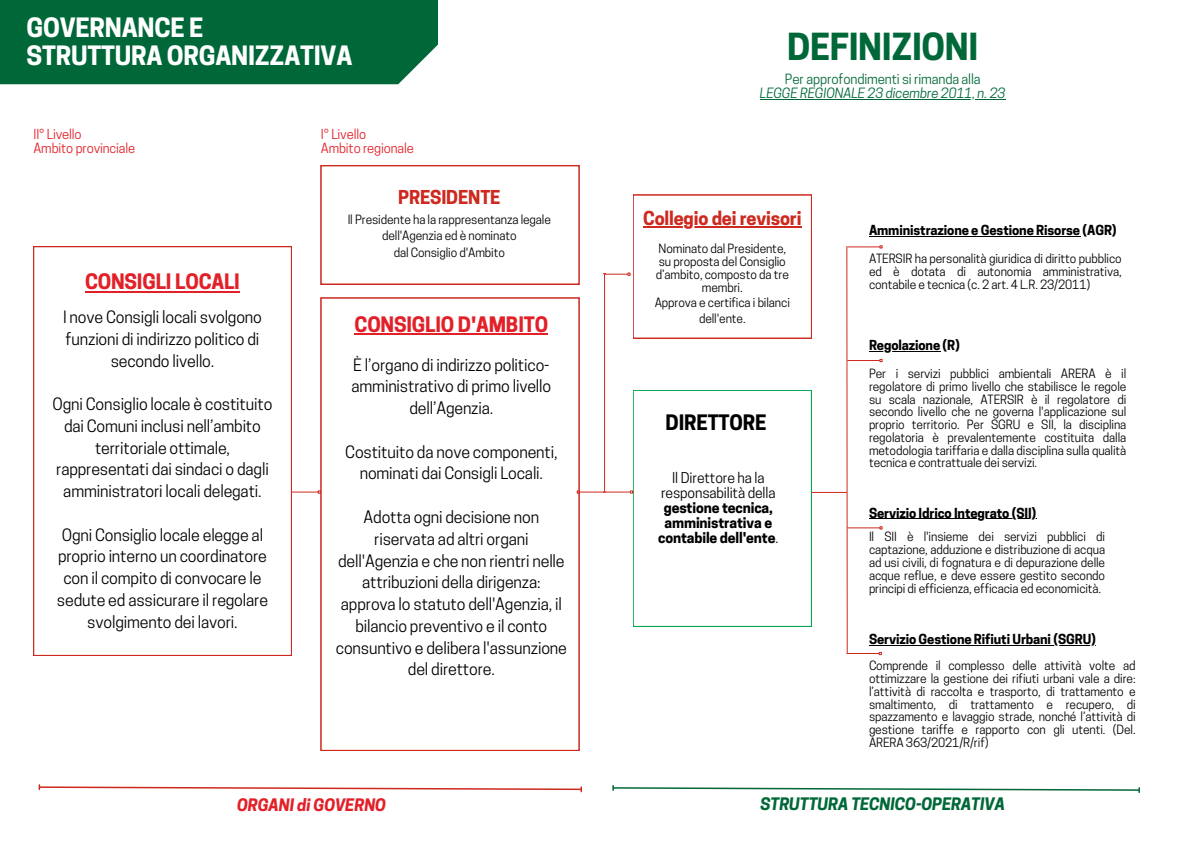
<style>
.page{position:relative;width:1191px;height:843px;background:#fff}
.page>*{position:absolute;margin:0;border:0;box-sizing:border-box;transform-origin:0 0}
.t1{font:700 35px "Cooper Hewitt";letter-spacing:-.01em;color:#006838}
.t2{font:700 25px "Cooper Hewitt";letter-spacing:-.01em;color:#fff}
.t3{font:700 20px "Cooper Hewitt";letter-spacing:-.01em;color:#e22028}
.t4{font:700 20px "Cooper Hewitt";letter-spacing:-.01em;color:#000}
.t5{font:700 18px "Cooper Hewitt";letter-spacing:-.01em;color:#cd291f}
.t6{font:italic 700 16.2px "Cooper Hewitt";letter-spacing:-.01em;color:#006838}
.t7{font:italic 700 16.2px "Cooper Hewitt";letter-spacing:-.01em;color:#e22028}
.t8{font:16px/21.8px "Cooper Hewitt";letter-spacing:-.01em;color:#000;text-align:center}
.t9{font:700 14px/15px "Cooper Hewitt";letter-spacing:-.01em;color:#000;text-align:center}
.t10{font:italic 13.3px "Cooper Hewitt";letter-spacing:-.01em;color:#006838}
.t11{font:13.3px "Cooper Hewitt";letter-spacing:-.01em;color:#006838}
.t12{font:700 13px "Cooper Hewitt";letter-spacing:-.01em;color:#000}
.t13{font:13px "Cooper Hewitt";letter-spacing:-.01em;color:#e22028}
.t14{font:12px/12.8px "Cooper Hewitt";letter-spacing:-.01em;color:#000;text-align:justify}
.s1{font-weight:400}
</style>
<div class="page">
<div style="left:0;top:0;width:438px;height:84px;background:#006838"></div>
<svg style="left:321px;top:298px;width:258px;height:452px"></svg>
<svg style="left:292px;top:490px;width:29px;height:3px"></svg>
<svg style="left:33px;top:246px;width:258px;height:409px"></svg>
<hr style="left:85px;top:291px;width:155px;height:1px;background:#e22028">
<hr style="left:354px;top:333px;width:194px;height:2px;background:#e22028">
<svg style="left:321px;top:165px;width:258px;height:119px"></svg>
<svg style="left:846px;top:246px;width:1px;height:407px"></svg>
<svg style="left:633px;top:390px;width:178px;height:236px"></svg>
<hr style="left:847px;top:246px;width:32px;height:1px;background:#cd291f">
<hr style="left:846px;top:653px;width:32px;height:1px;background:#cd291f">
<hr style="left:579px;top:491px;width:51px;height:1px;background:#cd291f">
<hr style="left:604px;top:274px;width:1px;height:217px;background:#cd291f">
<svg style="left:603px;top:195px;width:208px;height:143px"></svg>
<hr style="left:868px;top:644px;width:227px;height:1px;background:#000">
<hr style="left:868px;top:236px;width:211px;height:1px;background:#000">
<hr style="left:868px;top:518px;width:168px;height:1px;background:#000">
<svg style="left:39px;top:784px;width:543px;height:7px"></svg>
<svg style="left:612px;top:785px;width:527px;height:7px"></svg>
<hr style="left:812px;top:492px;width:34px;height:1px;background:#cd291f">
<hr style="left:847px;top:360px;width:32px;height:1px;background:#cd291f">
<hr style="left:868px;top:351px;width:72px;height:1px;background:#000">
<hr style="left:847px;top:527px;width:32px;height:1px;background:#cd291f">
<hr style="left:759px;top:99px;width:246px;height:1px;background:#006838">
<p class="t2" style="left:27px;top:18px;width:178px">GOVERNANCE E</p>
<p class="t2" style="left:27px;top:46px;width:327px">STRUTTURA ORGANIZZATIVA</p>
<p class="t13" style="left:33px;top:129px;width:50px">II° Livello</p>
<p class="t13" style="left:33px;top:143px;width:103px">Ambito provinciale</p>
<p class="t3" style="left:85px;top:274px;width:156px">CONSIGLI LOCALI</p>
<p class="t8" style="left:63px;top:308px;width:200px">I nove Consigli locali svolgono funzioni di indirizzo politico di secondo livello.</p>
<p class="t8" style="left:53px;top:395px;width:221px">Ogni Consiglio locale è costituito dai Comuni inclusi nell’ambito territoriale ottimale, rappresentati dai sindaci o dagli amministratori locali delegati.</p>
<p class="t8" style="left:57px;top:525px;width:213px">Ogni Consiglio locale elegge al proprio interno un coordinatore con il compito di convocare le sedute ed assicurare il regolare svolgimento dei lavori.</p>
<p class="t13" style="left:321px;top:129px;width:47px">I° Livello</p>
<p class="t13" style="left:321px;top:143px;width:94px">Ambito regionale</p>
<p class="t5" style="left:398px;top:190px;width:104px">PRESIDENTE</p>
<p class="t14" style="left:347px;top:212px;width:205px;line-height:16.5px;text-align:center">Il Presidente ha la rappresentanza legale dell'Agenzia ed è nominato</p>
<p class="t14" style="left:393px;top:247px;width:113px">dal Consiglio d'Ambito</p>
<p class="t3" style="left:354px;top:317px;width:195px">CONSIGLIO D'AMBITO</p>
<p class="t8" style="left:351px;top:355px;width:201px">È l’organo di indirizzo politico&shy;amministrativo di primo livello dell’Agenzia.</p>
<p class="t8" style="left:345px;top:442px;width:214px">Costituito da nove componenti, nominati dai Consigli Locali.</p>
<p class="t8" style="left:336px;top:508px;width:232px">Adotta ogni decisione non riservata ad altri organi dell'Agenzia e che non rientri nelle attribuzioni della dirigenza: approva lo statuto dell'Agenzia, il bilancio preventivo e il conto consuntivo e delibera l'assunzione del direttore.</p>
<p class="t1" style="left:787px;top:34px;width:192px">DEFINIZIONI</p>
<p class="t11" style="left:784px;top:74px;width:197px">Per approfondimenti si rimanda alla</p>
<p class="t10" style="left:759px;top:88px;width:247px">LEGGE REGIONALE 23 dicembre 2011, n. 23</p>
<p class="t5" style="left:643px;top:211px;width:160px">Collegio dei revisori</p>
<p class="t14" style="left:658px;top:244px;width:129px">Nominato dal Presidente,</p>
<p class="t14" style="left:655px;top:256px;width:135px;text-align:center">su proposta del Consiglio d’ambito, composto da tre membri.</p>
<p class="t14" style="left:654px;top:295px;width:137px;line-height:16.5px;text-align:center">Approva e certifica i bilanci dell'ente.</p>
<p class="t4" style="left:665px;top:415px;width:102px">DIRETTORE</p>
<p class="t9" style="left:658px;top:472px;width:122px"><span class="s1">Il Direttore ha la responsabilità della </span>gestione tecnica, amministrativa e contabile dell'ente<span class="s1">.</span></p>
<p class="t12" style="left:868px;top:225px;width:249px">Amministrazione e Gestione Risorse (AGR)</p>
<p class="t14" style="left:868px;top:253px;width:254px">ATERSIR ha personalità giuridica di diritto pubblico ed è dotata di autonomia amministrativa, contabile e tecnica (c. 2 art. 4 L.R. 23/2011)</p>
<p class="t12" style="left:868px;top:340px;width:92px">Regolazione (R)</p>
<p class="t14" style="left:868px;top:368px;width:259px">Per i servizi pubblici ambientali ARERA è il regolatore di primo livello che stabilisce le regole su scala nazionale, ATERSIR è il regolatore di secondo livello che ne governa l'applicazione sul proprio territorio. Per SGRU e SII, la disciplina regolatoria è prevalentemente costituita dalla metodologia tariffaria e dalla disciplina sulla qualità tecnica e contrattuale dei servizi.</p>
<p class="t12" style="left:868px;top:507px;width:169px">Servizio Idrico Integrato (SII)</p>
<p class="t14" style="left:868px;top:531px;width:237px">Il SII è l'insieme dei servizi pubblici di captazione, adduzione e distribuzione di acqua ad usi civili, di fognatura e di depurazione delle acque reflue, e deve essere gestito secondo principi di efficienza, efficacia ed economicità.</p>
<p class="t12" style="left:868px;top:634px;width:228px">Servizio Gestione Rifiuti Urbani (SGRU)</p>
<p class="t14" style="left:868px;top:660px;width:268px">Comprende il complesso delle attività volte ad ottimizzare la gestione dei rifiuti urbani vale a dire: l’attività di raccolta e trasporto, di trattamento e smaltimento, di trattamento e recupero, di spazzamento e lavaggio strade, nonché l’attività di gestione tariffe e rapporto con gli utenti. (Del.<br>ARERA 363/2021/R/rif)</p>
<p class="t7" style="left:237px;top:798px;width:150px">ORGANI di GOVERNO</p>
<p class="t6" style="left:760px;top:797px;width:246px">STRUTTURA TECNICO-OPERATIVA</p>
</div>
